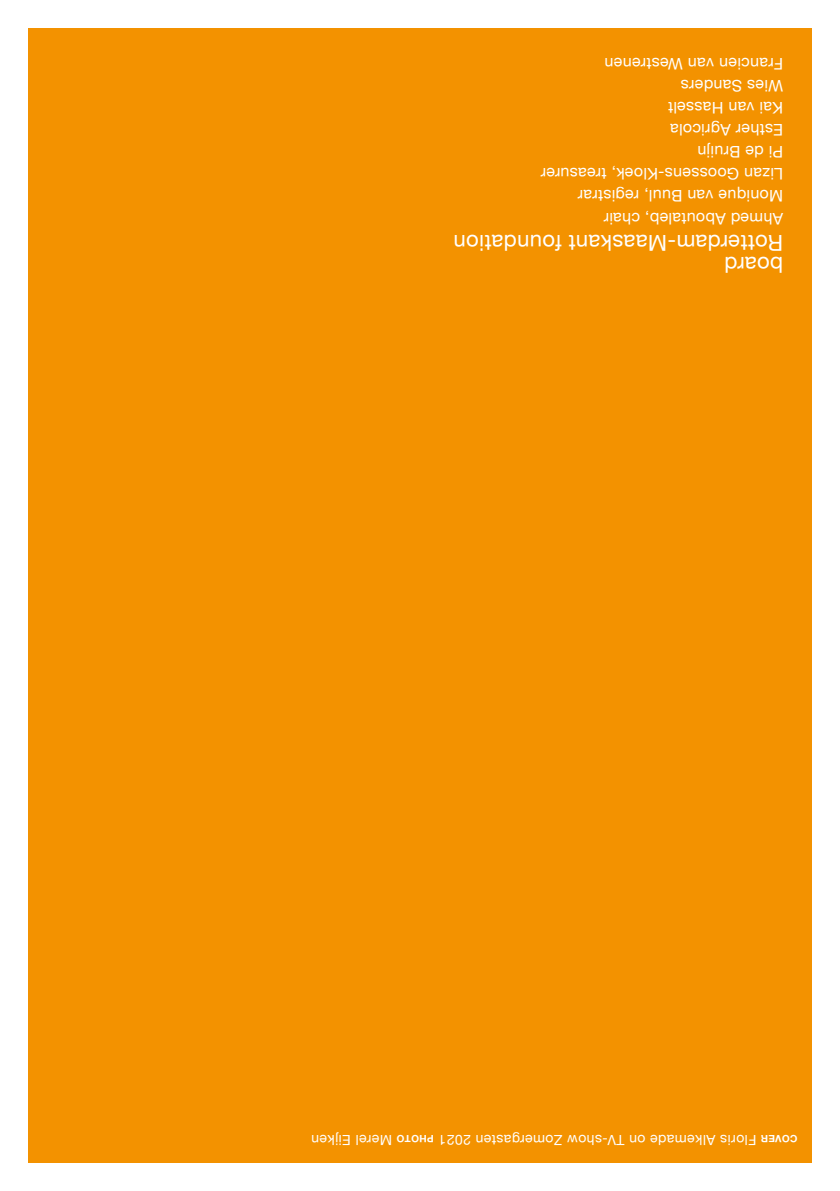
<style>
.page{position:relative;width:840px;height:1191px;background:#fff}
.page>*{position:absolute;margin:0;border:0;box-sizing:border-box;transform-origin:0 0}
.t1{font:22px/22px "Helvetica Neue";letter-spacing:.015em;color:#fff}
.t2{font:16px/22px "Helvetica Neue";letter-spacing:.02em;color:#fff}
.t3{font:14px "Helvetica Neue";letter-spacing:.03em;color:#fff}
.t4{font:700 10px "Helvetica Neue";letter-spacing:.03em;color:#fff}
</style>
<div class="page">
<div style="left:28px;top:28px;width:783px;height:1134px;background:#f39200"></div>
<p class="t2" style="left:782px;top:228px;width:244px;rotate:-180deg">Ahmed Aboutaleb, chair<br>Monique van Buul, registrar<br>Lizan Goossens-Kloek, treasurer<br>Pi de Bruijn<br>Esther Agricola<br>Kai van Hasselt<br>Wies Sanders<br>Francien van Westrenen</p>
<h1 class="t1" style="left:782px;top:274px;width:331px;rotate:-180deg">board<br>Rotterdam-Maaskant foundation</h1>
<p class="t3" style="left:392px;top:1150px;width:82px;rotate:-180deg">Merel Eijken</p>
<p class="t4" style="left:433px;top:1146px;width:38px;rotate:-180deg">PHOTO</p>
<p class="t3" style="left:756px;top:1150px;width:319px;rotate:-180deg">Floris Alkemade on TV-show Zomergasten 2021</p>
<p class="t4" style="left:797px;top:1146px;width:38px;rotate:-180deg">COVER</p>
</div>
